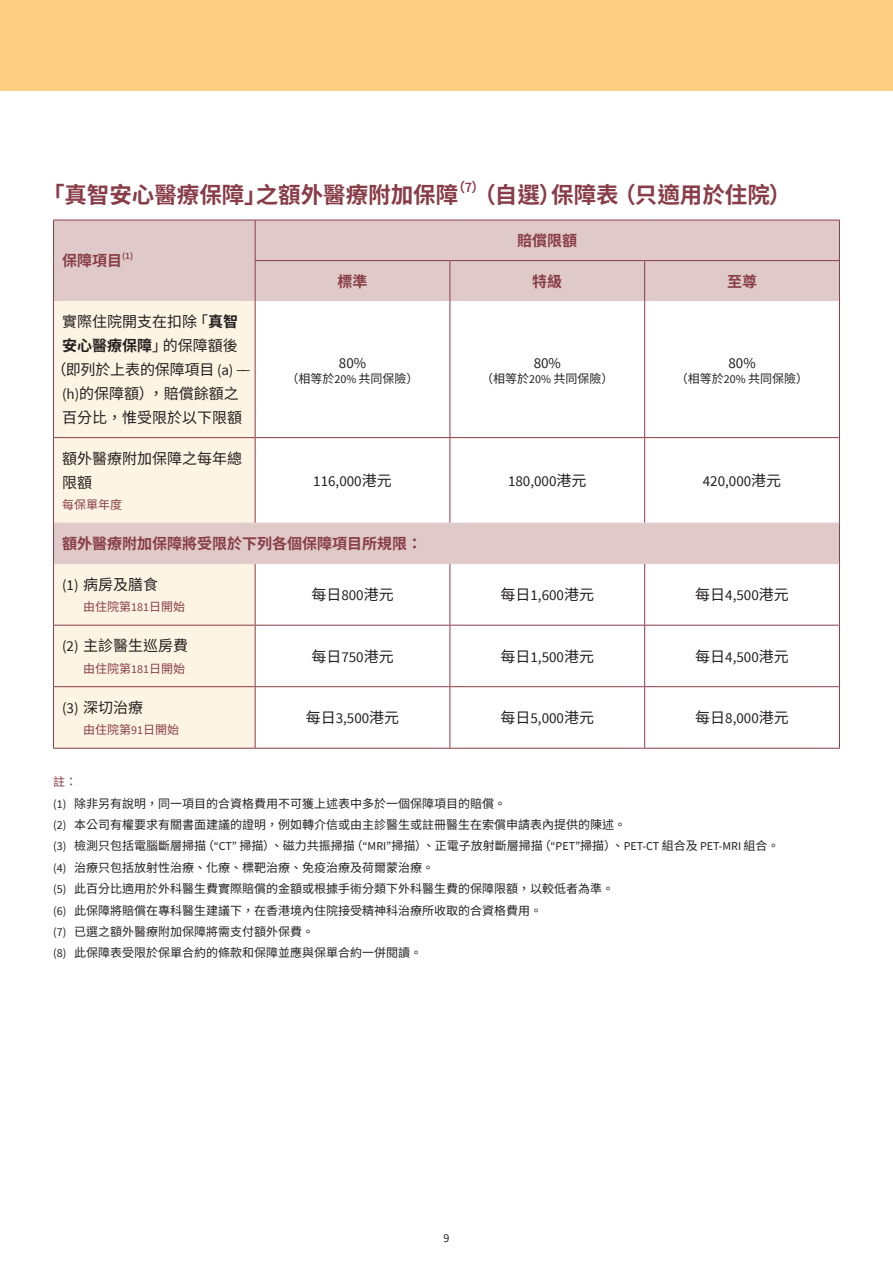
<style>
.page{position:relative;width:893px;height:1263px;background:#fff}
.page>*{position:absolute;margin:0;border:0;box-sizing:border-box;transform-origin:0 0}
.t1{font:700 22.5px "Source Han Sans TW";color:#883d48}
.t2{font:15px/24px "Source Han Sans TW";color:#231f20;text-align:center}
.t3{font:15px "Source Sans Pro";color:#231f20}
.t4{font:700 15px "Source Han Sans TW";color:#883d48}
.t5{font:700 13.05px "Source Han Sans TW";color:#883d48}
.t6{font:12px/21.5px "Source Han Sans TW";color:#231f20}
.t7{font:12px "Source Han Sans TW";color:#883d48}
.t8{font:12px "Source Sans Pro";color:#231f20}
.t9{font:600 9.6px "Source Sans Pro";color:#883d48}
.s1{font-family:"Source Sans Pro";font-weight:600;font-size:14.4px}
.s2{font-weight:700}
.s3{font-family:"Source Sans Pro"}
.s4{font-family:"Source Sans Pro";font-size:13.5px}
.s5{font-family:"Source Han Sans TW"}
.s6{color:#883d48}
</style>
<div class="page">
<div style="left:54px;top:221px;width:785px;height:80px;background:#dfc9c9"></div>
<svg style="left:54px;top:301px;width:201px;height:447px;background:#faefe0"></svg>
<svg style="left:255px;top:301px;width:584px;height:447px"></svg>
<hr style="left:53px;top:220px;width:202px;height:1px;background:#883d48">
<hr style="left:53px;top:220px;width:1px;height:41px;background:#883d48">
<hr style="left:53px;top:261px;width:1px;height:40px;background:#883d48">
<hr style="left:255px;top:220px;width:195px;height:1px;background:#883d48">
<hr style="left:255px;top:220px;width:1px;height:40px;background:#883d48">
<hr style="left:450px;top:220px;width:195px;height:1px;background:#883d48">
<hr style="left:645px;top:220px;width:195px;height:1px;background:#883d48">
<hr style="left:839px;top:220px;width:1px;height:40px;background:#883d48">
<hr style="left:255px;top:260px;width:195px;height:1px;background:#883d48">
<hr style="left:255px;top:261px;width:1px;height:40px;background:#883d48">
<hr style="left:450px;top:260px;width:195px;height:1px;background:#883d48">
<hr style="left:449px;top:261px;width:1px;height:40px;background:#883d48">
<hr style="left:645px;top:260px;width:195px;height:1px;background:#883d48">
<hr style="left:644px;top:261px;width:1px;height:40px;background:#883d48">
<hr style="left:839px;top:261px;width:1px;height:40px;background:#883d48">
<hr style="left:53px;top:301px;width:1px;height:136px;background:#883d48">
<hr style="left:255px;top:301px;width:1px;height:136px;background:#883d48">
<hr style="left:449px;top:301px;width:1px;height:136px;background:#883d48">
<hr style="left:644px;top:301px;width:1px;height:136px;background:#883d48">
<hr style="left:839px;top:301px;width:1px;height:136px;background:#883d48">
<hr style="left:53px;top:437px;width:202px;height:1px;background:#883d48">
<hr style="left:53px;top:438px;width:1px;height:85px;background:#883d48">
<hr style="left:255px;top:438px;width:1px;height:85px;background:#883d48">
<hr style="left:449px;top:438px;width:1px;height:85px;background:#883d48">
<hr style="left:644px;top:438px;width:1px;height:85px;background:#883d48">
<hr style="left:839px;top:438px;width:1px;height:85px;background:#883d48">
<hr style="left:53px;top:523px;width:1px;height:41px;background:#883d48">
<hr style="left:839px;top:523px;width:1px;height:41px;background:#883d48">
<hr style="left:53px;top:564px;width:1px;height:61px;background:#883d48">
<hr style="left:255px;top:564px;width:1px;height:61px;background:#883d48">
<hr style="left:449px;top:564px;width:1px;height:61px;background:#883d48">
<hr style="left:644px;top:564px;width:1px;height:61px;background:#883d48">
<hr style="left:839px;top:564px;width:1px;height:61px;background:#883d48">
<hr style="left:53px;top:625px;width:202px;height:1px;background:#883d48">
<hr style="left:53px;top:625px;width:1px;height:61px;background:#883d48">
<hr style="left:255px;top:625px;width:195px;height:1px;background:#883d48">
<hr style="left:255px;top:625px;width:1px;height:61px;background:#883d48">
<hr style="left:450px;top:625px;width:195px;height:1px;background:#883d48">
<hr style="left:449px;top:625px;width:1px;height:61px;background:#883d48">
<hr style="left:645px;top:625px;width:195px;height:1px;background:#883d48">
<hr style="left:644px;top:625px;width:1px;height:61px;background:#883d48">
<hr style="left:839px;top:625px;width:1px;height:61px;background:#883d48">
<hr style="left:53px;top:686px;width:202px;height:1px;background:#883d48">
<hr style="left:53px;top:687px;width:1px;height:61px;background:#883d48">
<hr style="left:255px;top:686px;width:195px;height:1px;background:#883d48">
<hr style="left:255px;top:687px;width:1px;height:61px;background:#883d48">
<hr style="left:450px;top:686px;width:195px;height:1px;background:#883d48">
<hr style="left:449px;top:687px;width:1px;height:61px;background:#883d48">
<hr style="left:645px;top:686px;width:195px;height:1px;background:#883d48">
<hr style="left:644px;top:687px;width:1px;height:61px;background:#883d48">
<hr style="left:839px;top:687px;width:1px;height:61px;background:#883d48">
<hr style="left:53px;top:748px;width:202px;height:1px;background:#883d48">
<hr style="left:255px;top:748px;width:195px;height:1px;background:#883d48">
<hr style="left:450px;top:748px;width:195px;height:1px;background:#883d48">
<hr style="left:645px;top:748px;width:195px;height:1px;background:#883d48">
<hr style="left:54px;top:523px;width:201px;height:1px;background:#dfc9c9">
<hr style="left:255px;top:523px;width:195px;height:1px;background:#dfc9c9">
<hr style="left:450px;top:523px;width:195px;height:1px;background:#dfc9c9">
<hr style="left:645px;top:523px;width:194px;height:1px;background:#dfc9c9">
<hr style="left:54px;top:563px;width:201px;height:1px;background:#dfc9c9">
<hr style="left:255px;top:563px;width:195px;height:1px;background:#dfc9c9">
<hr style="left:450px;top:563px;width:195px;height:1px;background:#dfc9c9">
<hr style="left:645px;top:563px;width:194px;height:1px;background:#dfc9c9">
<hr style="left:255px;top:437px;width:195px;height:1px;background:#883d48">
<hr style="left:450px;top:437px;width:195px;height:1px;background:#883d48">
<hr style="left:645px;top:437px;width:195px;height:1px;background:#883d48">
<div style="left:0;top:0;width:893px;height:90px;background:#fece84"></div>
<h1 class="t1" style="left:42px;top:182px;width:417px">「真智安心醫療保障」之額外醫療附加保障</h1>
<p class="t5" style="left:452px;top:179px;width:34px">（<span class="s1">7</span>）</p>
<h1 class="t1" style="left:473px;top:182px;width:319px">（自選）保障表（只適用於住院）</h1>
<p class="t4" style="left:62px;top:252px;width:61px">保障項目</p>
<p class="t9" style="left:122px;top:249px;width:13px">(1)</p>
<p class="t2" style="left:52px;top:310px;width:200px">實際住院開支在扣除「<span class="s2">真智<br>安心醫療保障</span>」的保障額後<br>（即列於上表的保障項目 <span class="s3">(a)</span> <span class="s4">–– </span><span class="s3">(h)</span>的保障額），賠償餘額之<br>百分比，惟受限於以下限額</p>
<p class="t2" style="left:62px;top:446px;width:181px;text-align:left">額外醫療附加保障之每年總限額</p>
<p class="t7" style="left:62px;top:498px;width:61px">每保單年度</p>
<p class="t4" style="left:517px;top:232px;width:61px">賠償限額</p>
<p class="t4" style="left:337px;top:273px;width:31px">標準</p>
<p class="t4" style="left:532px;top:273px;width:31px">特級</p>
<p class="t4" style="left:727px;top:273px;width:31px">至尊</p>
<p class="t3" style="left:339px;top:353px;width:29px">80%</p>
<p class="t6" style="left:286px;top:368px;width:134px">（相等於<span class="s3">20%</span> 共同保險）</p>
<p class="t3" style="left:534px;top:353px;width:29px">80%</p>
<p class="t6" style="left:481px;top:368px;width:134px">（相等於<span class="s3">20%</span> 共同保險）</p>
<p class="t3" style="left:728px;top:353px;width:29px">80%</p>
<p class="t6" style="left:676px;top:368px;width:134px">（相等於<span class="s3">20%</span> 共同保險）</p>
<p class="t3" style="left:313px;top:471px;width:80px">116,000<span class="s5">港元</span></p>
<p class="t3" style="left:508px;top:471px;width:80px">180,000<span class="s5">港元</span></p>
<p class="t3" style="left:703px;top:471px;width:80px">420,000<span class="s5">港元</span></p>
<p class="t4" style="left:62px;top:535px;width:361px">額外醫療附加保障將受限於下列各個保障項目所規限：</p>
<p class="t2" style="left:62px;top:572px;width:98px"><span class="s3">(1)</span> 病房及膳食</p>
<p class="t7" style="left:83px;top:600px;width:103px">由住院第<span class="s3">181</span>日開始</p>
<p class="t2" style="left:311px;top:583px;width:84px">每日<span class="s3">800</span>港元</p>
<p class="t3" style="left:500px;top:586px;width:95px"><span class="s5">每日</span>1,600<span class="s5">港元</span></p>
<p class="t3" style="left:695px;top:586px;width:95px"><span class="s5">每日</span>4,500<span class="s5">港元</span></p>
<p class="t2" style="left:62px;top:634px;width:128px"><span class="s3">(2)</span> 主診醫生巡房費</p>
<p class="t7" style="left:83px;top:661px;width:103px">由住院第<span class="s3">181</span>日開始</p>
<p class="t2" style="left:62px;top:695px;width:83px"><span class="s3">(3)</span> 深切治療</p>
<p class="t7" style="left:83px;top:723px;width:97px">由住院第<span class="s3">91</span>日開始</p>
<p class="t2" style="left:311px;top:644px;width:84px">每日<span class="s3">750</span>港元</p>
<p class="t3" style="left:500px;top:647px;width:95px"><span class="s5">每日</span>1,500<span class="s5">港元</span></p>
<p class="t3" style="left:695px;top:647px;width:95px"><span class="s5">每日</span>4,500<span class="s5">港元</span></p>
<p class="t3" style="left:306px;top:709px;width:95px"><span class="s5">每日</span>3,500<span class="s5">港元</span></p>
<p class="t3" style="left:500px;top:709px;width:95px"><span class="s5">每日</span>5,000<span class="s5">港元</span></p>
<p class="t3" style="left:695px;top:709px;width:95px"><span class="s5">每日</span>8,000<span class="s5">港元</span></p>
<p class="t6" style="left:53px;top:771px;width:728px"><span class="s6">註：<br></span><span class="s3">(1)</span> 除非另有說明，同一項目的合資格費用不可獲上述表中多於一個保障項目的賠償。<br><span class="s3">(2)</span> 本公司有權要求有關書面建議的證明，例如轉介信或由主診醫生或註冊醫生在索償申請表內提供的陳述。<br><span class="s3">(3)</span> 檢測只包括電腦斷層掃描（<span class="s3">“CT”</span> 掃描）、磁力共振掃描（<span class="s3">“MRI”</span>掃描）、正電子放射斷層掃描（<span class="s3">“PET”</span>掃描）、<span class="s3">PET-CT</span> 組合及 <span class="s3">PET-MRI</span> 組合。<span class="s3">(4)</span> 治療只包括放射性治療、化療、標靶治療、免疫治療及荷爾蒙治療。<br><span class="s3">(5)</span> 此百分比適用於外科醫生費實際賠償的金額或根據手術分類下外科醫生費的保障限額，以較低者為準。<br><span class="s3">(6)</span> 此保障將賠償在專科醫生建議下，在香港境內住院接受精神科治療所收取的合資格費用。<br><span class="s3">(7)</span> 已選之額外醫療附加保障將需支付額外保費。<br><span class="s3">(8)</span> 此保障表受限於保單合約的條款和保障並應與保單合約一併閱讀。</p>
<p class="t8" style="left:443px;top:1230px;width:7px">9</p>
</div>
